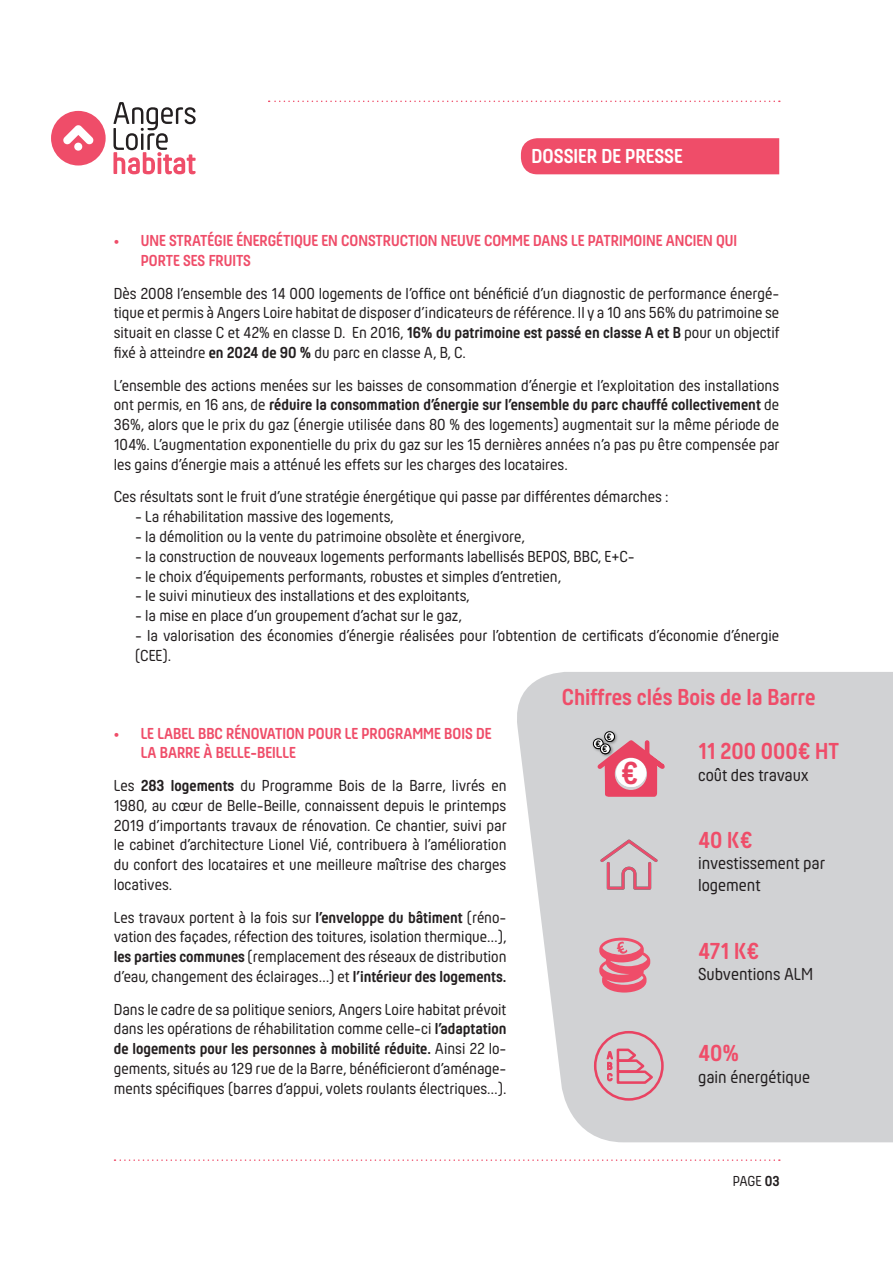
<style>
.page{position:relative;width:893px;height:1263px;background:#fff}
.page>*{position:absolute;margin:0;border:0;box-sizing:border-box;transform-origin:0 0}
.t1{font:700 33px "Hansom FYW01";color:#000}
.t2{font:700 24px "Hansom FY";color:#ef4d69}
.t3{font:700 21px "Hansom FY";color:#fff}
.t4{font:18px/21.6px "Hansom FY";color:#231f20}
.t5{font:16.5px/19.8px "Hansom FY";color:#231f20;text-align:justify}
.t6{font:700 16.5px/19.8px "Hansom FY";color:#ef4d69}
.t7{font:700 9.6px "Hansom FYW01";color:#000}
.s1{font-weight:700}
</style>
<div class="page">
<svg style="left:113px;top:102px;width:83px;height:72px"></svg>
<div style="left:51px;top:111px;width:55px;height:54px;background:#ef4d69;border-radius:50%"></div>
<div style="left:74px;top:143px;width:8px;height:8px;background:#fff;border-radius:50%"></div>
<svg style="left:63px;top:125px;width:31px;height:20px"></svg>
<svg style="left:269px;top:101px;width:511px;height:1px"></svg>
<svg style="left:114px;top:1159px;width:666px;height:2px"></svg>
<div style="left:521px;top:138px;width:258px;height:36px;background:#ef4d69"></div>
<svg style="left:517px;top:672px;width:376px;height:470px;background:#d4d4d6"></svg>
<img style="left:596px;top:832px;width:65px;height:65px">
<svg style="left:599px;top:938px;width:51px;height:54px;background:#e28495"></svg>
<div style="left:594px;top:1031px;width:70px;height:70px;border:3px solid #e94362;border-radius:50%"></div>
<svg style="left:607px;top:1046px;width:49px;height:39px;background:#d7aab4"></svg>
<img style="left:590px;top:736px;width:12px;height:18px">
<img style="left:602px;top:731px;width:17px;height:6px">
<div style="left:605px;top:732px;width:9px;height:9px;background:#fff;border-radius:50%"></div>
<div style="left:605px;top:731px;width:10px;height:11px;border:1px solid #000;border-radius:50%"></div>
<svg style="left:593px;top:737px;width:72px;height:60px"></svg>
<p class="t3" style="left:531px;top:144px;width:153px">DOSSIER DE PRESSE</p>
<p class="t6" style="left:141px;top:231px;width:598px;text-indent:-27px">• UNE STRATÉGIE ÉNERGÉTIQUE EN CONSTRUCTION NEUVE COMME DANS LE PATRIMOINE ANCIEN QUI<br>PORTE SES FRUITS</p>
<p class="t5" style="left:114px;top:283px;width:667px">Dès 2008 l’ensemble des 14 000 logements de l’office ont bénéficié d’un diagnostic de performance énergé&shy;tique et permis à Angers Loire habitat de disposer d’indicateurs de référence. Il y a 10 ans 56% du patrimoine se situait en classe C et 42% en classe D. En 2016, <span class="s1">16% du patrimoine est passé en classe A et B</span> pour un objectif fixé à atteindre <span class="s1">en 2024 de 90 %</span> du parc en classe A, B, C.</p>
<p class="t5" style="left:114px;top:375px;width:667px">L’ensemble des actions menées sur les baisses de consommation d’énergie et l’exploitation des installations ont permis, en 16 ans, de <span class="s1">réduire la consommation d’énergie sur l’ensemble du parc chauffé collectivement</span> de 36%, alors que le prix du gaz (énergie utilisée dans 80 % des logements) augmentait sur la même période de 104%. L’augmentation exponentielle du prix du gaz sur les 15 dernières années n’a pas pu être compensée par les gains d’énergie mais a atténué les effets sur les charges des locataires.</p>
<p class="t5" style="left:114px;top:487px;width:556px">Ces résultats sont le fruit d’une stratégie énergétique qui passe par différentes démarches :</p>
<p class="t5" style="left:135px;top:506px;width:260px">- La réhabilitation massive des logements,</p>
<p class="t5" style="left:135px;top:526px;width:391px">- la démolition ou la vente du patrimoine obsolète et énergivore,</p>
<p class="t5" style="left:135px;top:546px;width:501px">- la construction de nouveaux logements performants labellisés BEPOS, BBC, E+C-</p>
<p class="t5" style="left:135px;top:566px;width:428px">- le choix d’équipements performants, robustes et simples d’entretien,</p>
<p class="t5" style="left:135px;top:586px;width:336px">- le suivi minutieux des installations et des exploitants,</p>
<p class="t5" style="left:135px;top:605px;width:328px">- la mise en place d’un groupement d’achat sur le gaz,</p>
<p class="t5" style="left:135px;top:625px;width:646px">- la valorisation des économies d’énergie réalisées pour l’obtention de certificats d’économie d’énergie (CEE).</p>
<p class="t6" style="left:141px;top:723px;width:352px;text-indent:-27px">• LE LABEL BBC RÉNOVATION POUR LE PROGRAMME BOIS DE<br>LA BARRE À BELLE-BEILLE</p>
<p class="t5" style="left:114px;top:775px;width:394px">Les <span class="s1">283 logements</span> du Programme Bois de la Barre, livrés en 1980, au cœur de Belle-Beille, connaissent depuis le printemps 2019 d’importants travaux de rénovation. Ce chantier, suivi par le cabinet d’architecture Lionel Vié, contribuera à l’amélioration du confort des locataires et une meilleure maîtrise des charges locatives.</p>
<p class="t5" style="left:114px;top:907px;width:394px">Les travaux portent à la fois sur <span class="s1">l’enveloppe du bâtiment</span> (réno&shy;vation des façades, réfection des toitures, isolation thermique…), <span class="s1">les parties communes</span> (remplacement des réseaux de distribution d’eau, changement des éclairages…) et <span class="s1">l’intérieur des logements.</span></p>
<p class="t5" style="left:114px;top:999px;width:394px">Dans le cadre de sa politique seniors, Angers Loire habitat prévoit dans les opérations de réhabilitation comme celle-ci <span class="s1">l’adaptation de logements pour les personnes à mobilité réduite.</span> Ainsi 22 lo&shy;gements, situés au 129 rue de la Barre, bénéficieront d’aménage&shy;ments spécifiques (barres d’appui, volets roulants électriques…).</p>
<p class="t2" style="left:562px;top:683px;width:255px">Chiffres clés Bois de la Barre</p>
<p class="t7" style="left:607px;top:731px;width:7px">€</p>
<p class="t7" style="left:595px;top:738px;width:7px">€</p>
<p class="t7" style="left:602px;top:743px;width:7px">€</p>
<p class="t1" style="left:621px;top:754px;width:19px">€</p>
<p class="t2" style="left:698px;top:737px;width:143px">11 200 000€ HT</p>
<p class="t4" style="left:698px;top:764px;width:112px">coût des travaux</p>
<p class="t2" style="left:698px;top:826px;width:56px">40 K€</p>
<p class="t4" style="left:698px;top:852px;width:129px">investissement par logement</p>
<p class="t2" style="left:698px;top:937px;width:63px">471 K€</p>
<p class="t4" style="left:698px;top:963px;width:117px">Subventions ALM</p>
<p class="t2" style="left:698px;top:1039px;width:43px">40%</p>
<p class="t4" style="left:698px;top:1066px;width:113px">gain énergétique</p>
</div>
